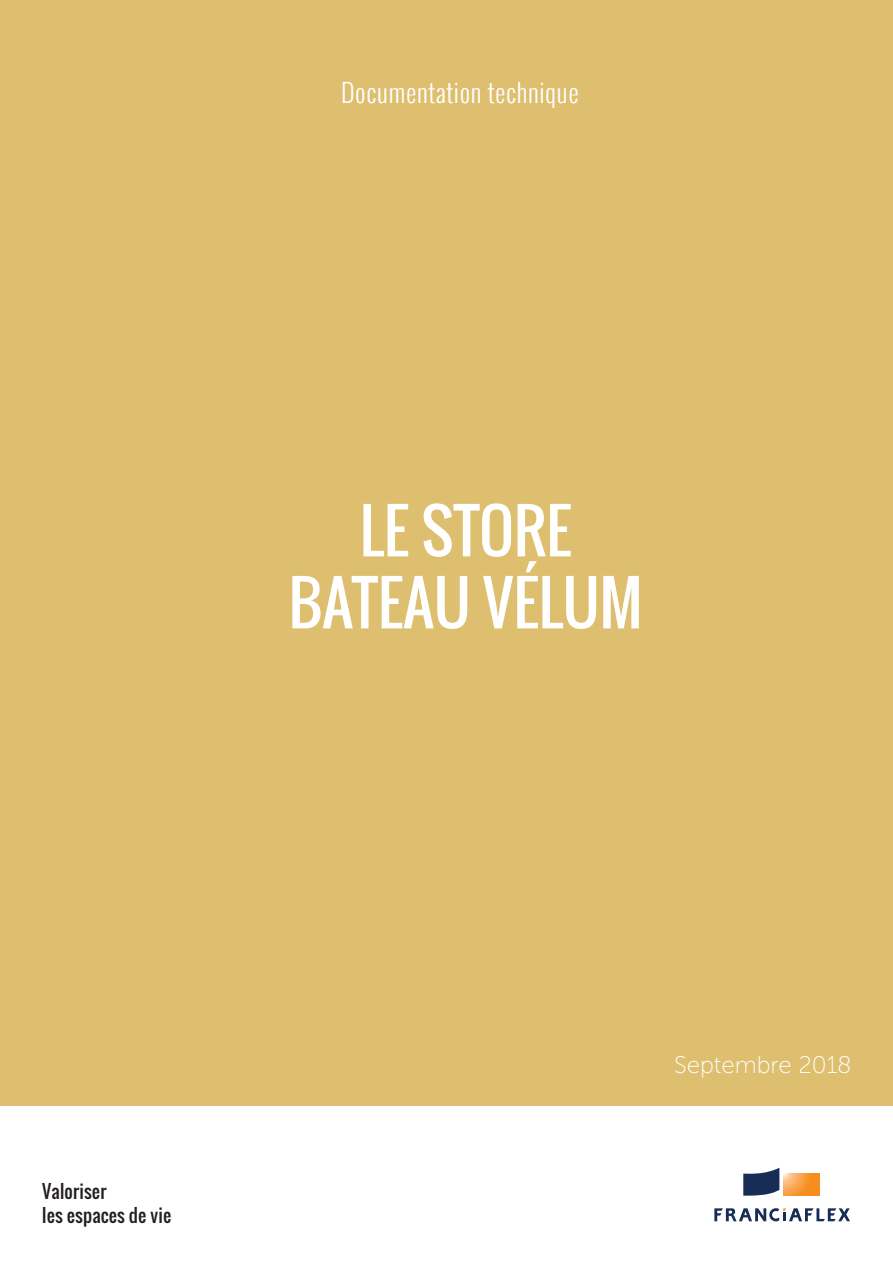
<style>
.page{position:relative;width:893px;height:1263px;background:#fff}
.page>*{position:absolute;margin:0;border:0;box-sizing:border-box;transform-origin:0 0}
.t1{font:60px/72px "Oswald";color:#fff;text-align:center}
.t2{font:300 25.5px "Oswald";letter-spacing:.025em;color:#fff}
.t3{font:24px "Museo Sans 100";color:#fff}
.t4{font:18px/24px "Oswald";letter-spacing:.01em;color:#231f20}
</style>
<div class="page">
<div style="left:0;top:0;width:893px;height:1106px;background:#debf6f"></div>
<svg style="left:783px;top:1174px;width:36px;height:22px"></svg>
<svg style="left:743px;top:1168px;width:36px;height:28px"></svg>
<svg style="left:714px;top:1208px;width:136px;height:13px"></svg>
<h2 class="t2" style="left:341px;top:74px;width:239px">Documentation technique</h2>
<h1 class="t1" style="left:289px;top:494px;width:355px">LE STORE<br>BATEAU VÉLUM</h1>
<p class="t4" style="left:42px;top:1179px;width:130px">Valoriser<br>les espaces de vie</p>
<h3 class="t3" style="left:674px;top:1052px;width:179px">Septembre 2018</h3>
</div>
